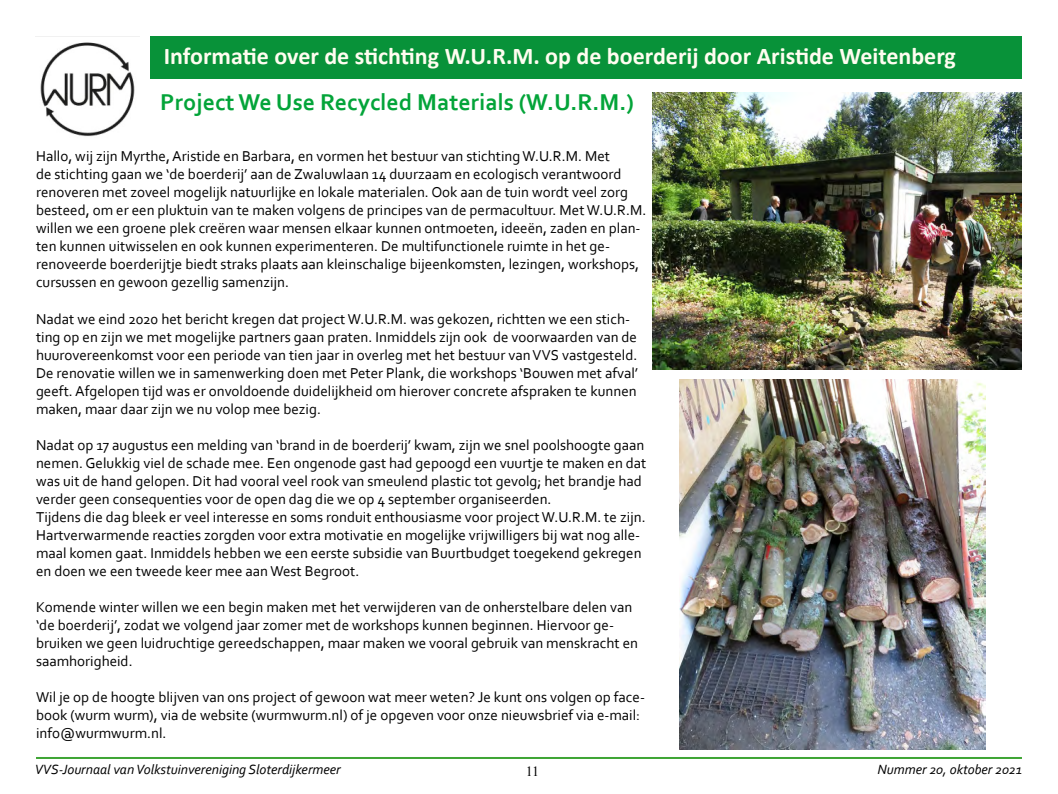
<style>
.page{position:relative;width:1058px;height:794px;background:#fff}
.page>*{position:absolute;margin:0;border:0;box-sizing:border-box;transform-origin:0 0}
.t1{font:700 24px "Calibri";color:#fffdf0}
.t2{font:700 24px "Corbel";color:#03a439}
.t3{font:15px/18px "Corbel";color:#000}
.t4{font:italic 14px "Corbel";color:#000}
.t5{font:14px "Times New Roman";color:#000}
</style>
<div class="page">
<div style="left:150px;top:36px;width:871px;height:42px;background:#089239"></div>
<hr style="left:36px;top:757px;width:985px;height:2px;background:#3fa535">
<img style="left:36px;top:36px;width:104px;height:101px">
<img style="left:652px;top:92px;width:369px;height:277px">
<img style="left:679px;top:380px;width:306px;height:369px">
<h1 class="t1" style="left:164px;top:40px;width:793px">Informatie over de stichting W.U.R.M. op de boerderij door Aristide Weitenberg</h1>
<h1 class="t2" style="left:160px;top:87px;width:475px">Project We Use Recycled Materials (W.U.R.M.)</h1>
<p class="t3" style="left:36px;top:147px;width:611px">Hallo, wij zijn Myrthe, Aristide en Barbara, en vormen het bestuur van stichting W.U.R.M. Met<br>de stichting gaan we ‘de boerderij’ aan de Zwaluwlaan 14 duurzaam en ecologisch verantwoord renoveren met zoveel mogelijk natuurlijke en lokale materialen. Ook aan de tuin wordt veel zorg besteed, om er een pluktuin van te maken volgens de principes van de permacultuur. Met W.U.R.M. willen we een groene plek creëren waar mensen elkaar kunnen ontmoeten, ideeën, zaden en plan&shy;ten kunnen uitwisselen en ook kunnen experimenteren. De multifunctionele ruimte in het ge&shy;renoveerde boerderijtje biedt straks plaats aan kleinschalige bijeenkomsten, lezingen, workshops, cursussen en gewoon gezellig samenzijn.</p>
<p class="t3" style="left:36px;top:309px;width:603px">Nadat we eind 2020 het bericht kregen dat project W.U.R.M. was gekozen, richtten we een stich&shy;ting op en zijn we met mogelijke partners gaan praten. Inmiddels zijn ook de voorwaarden van de huurovereenkomst voor een periode van tien jaar in overleg met het bestuur van VVS vastgesteld.<br>De renovatie willen we in samenwerking doen met Peter Plank, die workshops ‘Bouwen met afval’ geeft. Afgelopen tijd was er onvoldoende duidelijkheid om hierover concrete afspraken te kunnen maken, maar daar zijn we nu volop mee bezig.</p>
<p class="t3" style="left:36px;top:435px;width:612px">Nadat op 17 augustus een melding van ‘brand in de boerderij’ kwam, zijn we snel poolshoogte gaan nemen. Gelukkig viel de schade mee. Een ongenode gast had gepoogd een vuurtje te maken en dat was uit de hand gelopen. Dit had vooral veel rook van smeulend plastic tot gevolg; het brandje had verder geen consequenties voor de open dag die we op 4 september organiseerden.<br>Tijdens die dag bleek er veel interesse en soms ronduit enthousiasme voor project W.U.R.M. te zijn.<br>Hartverwarmende reacties zorgden voor extra motivatie en mogelijke vrijwilligers bij wat nog alle&shy;maal komen gaat. Inmiddels hebben we een eerste subsidie van Buurtbudget toegekend gekregen en doen we een tweede keer mee aan West Begroot.</p>
<p class="t3" style="left:36px;top:597px;width:603px">Komende winter willen we een begin maken met het verwijderen van de onherstelbare delen van ‘de boerderij’, zodat we volgend jaar zomer met de workshops kunnen beginnen. Hiervoor ge&shy;bruiken we geen luidruchtige gereedschappen, maar maken we vooral gebruik van menskracht en saamhorigheid.</p>
<p class="t3" style="left:36px;top:687px;width:610px">Wil je op de hoogte blijven van ons project of gewoon wat meer weten? Je kunt ons volgen op face&shy;book (wurm wurm), via de website (wurmwurm.nl) of je opgeven voor onze nieuwsbrief via e-mail: info@wurmwurm.nl.</p>
<p class="t4" style="left:35px;top:760px;width:307px">VVS-Journaal van Volkstuinvereniging Sloterdijkermeer</p>
<p class="t5" style="left:525px;top:762px;width:15px">11</p>
<p class="t4" style="left:877px;top:760px;width:146px">Nummer 20, oktober 2021</p>
</div>
